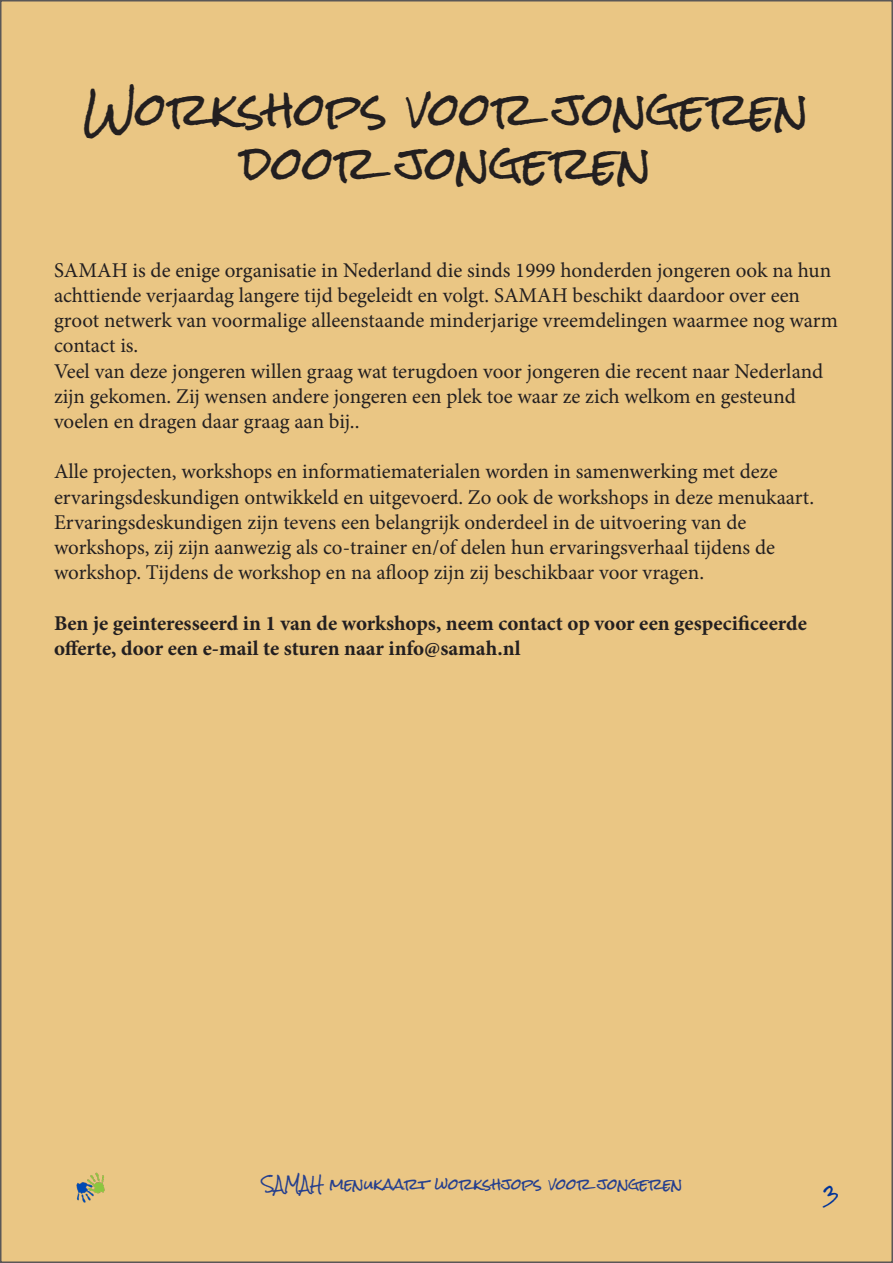
<style>
.page{position:relative;width:893px;height:1263px;background:#fff}
.page>*{position:absolute;margin:0;border:0;box-sizing:border-box;transform-origin:0 0}
.t1{font:45px "Rock Salt Pro";color:#231f20}
.t2{font:21px/25.2px "Minion Pro";color:#231f20}
.t3{font:700 21px "Minion Pro";color:#231f20}
.t4{font:18px "Rock Salt Pro";color:#039}
.t5{font:15px "Rock Salt Pro";color:#253f8e}
</style>
<div class="page">
<div style="left:1px;top:1px;width:891px;height:1261px;background:#eac684"></div>
<img style="left:76px;top:1172px;width:29px;height:31px">
<p class="t1" style="left:84px;top:85px;width:727px">Workshops voor jongeren</p>
<p class="t1" style="left:241px;top:139px;width:412px">door jongeren</p>
<p class="t2" style="left:54px;top:258px;width:785px">SAMAH is de enige organisatie in Nederland die sinds 1999 honderden jongeren ook na hun achttiende verjaardag langere tijd begeleidt en volgt. SAMAH beschikt daardoor over een groot netwerk van voormalige alleenstaande minderjarige vreemdelingen waarmee nog warm contact is.</p>
<p class="t2" style="left:54px;top:358px;width:771px">Veel van deze jongeren willen graag wat terugdoen voor jongeren die recent naar Nederland zijn gekomen. Zij wensen andere jongeren een plek toe waar ze zich welkom en gesteund</p>
<p class="t2" style="left:54px;top:409px;width:307px">voelen en dragen daar graag aan bij..</p>
<p class="t2" style="left:54px;top:459px;width:725px">Alle projecten, workshops en informatiematerialen worden in samenwerking met deze</p>
<p class="t2" style="left:54px;top:484px;width:762px">ervaringsdeskundigen ontwikkeld en uitgevoerd. Zo ook de workshops in deze menukaart.<br>Ervaringsdeskundigen zijn tevens een belangrijk onderdeel in de uitvoering van de</p>
<p class="t2" style="left:54px;top:535px;width:723px">workshops, zij zijn aanwezig als co-trainer en/of delen hun ervaringsverhaal tijdens de</p>
<p class="t2" style="left:54px;top:560px;width:652px">workshop. Tijdens de workshop en na afloop zijn zij beschikbaar voor vragen.</p>
<p class="t3" style="left:54px;top:608px;width:754px">Ben je geinteresseerd in 1 van de workshops, neem contact op voor een gespecificeerde</p>
<p class="t3" style="left:54px;top:633px;width:468px">offerte, door een e-mail te sturen naar info@samah.nl</p>
<p class="t5" style="left:262px;top:1176px;width:422px">SAMAH menukaart workshjops voor jongeren</p>
<p class="t4" style="left:823px;top:1185px;width:18px">3</p>
</div>
